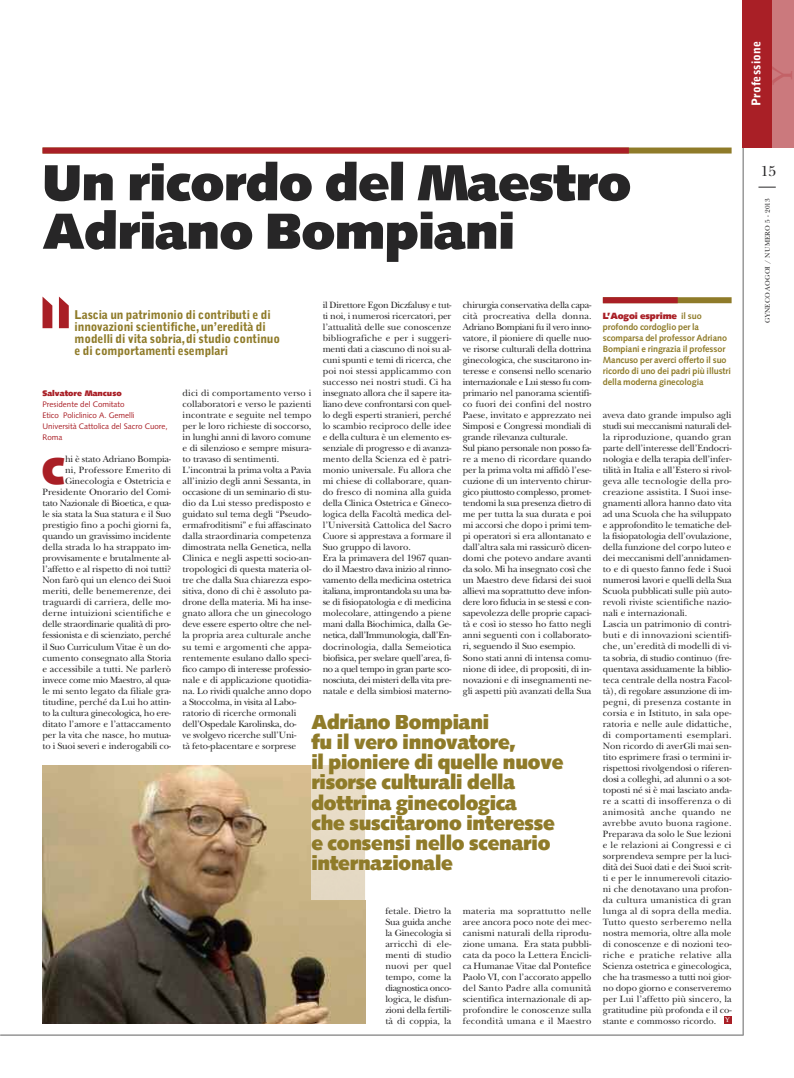
<style>
.page{position:relative;width:794px;height:1078px;background:#fff}
.page>*{position:absolute;margin:0;border:0;box-sizing:border-box;transform-origin:0 0}
.t1{font:900 50.6px/48.4px "Syntax";letter-spacing:-.01em;color:#272627}
.t2{font:900 37.1px "Syntax";color:#a91f26}
.t3{font:500 28.7px "Palatino";color:#c36267}
.t4{font:900 20.3px/20.2px "Syntax";letter-spacing:-.01em;color:#8f7b29;scale:.94 1}
.t5{font:15px "New Baskerville";color:#272627}
.t6{font:900 12px/12px "Bell Gothic";letter-spacing:-.01em;color:#8f7b29}
.t7{font:900 12px "Bell Gothic";letter-spacing:.015em;color:#fff}
.t8{font:9.5px/11px "New Baskerville";letter-spacing:-.01em;color:#272627}
.t9{font:700 9px/11px "Syntax";letter-spacing:-.01em;color:#8f7b29}
.t10{font:8px/11px "Syntax";color:#a91f26}
.t11{font:900 8px "Syntax";color:#a91f26}
.t12{font:7px "New Baskerville";letter-spacing:.025em;color:#272627}
.s1{font-weight:900;color:#a91f26}
</style>
<div class="page">
<svg style="left:758px;top:187px;width:17px;height:1px"></svg>
<hr style="left:743px;top:113px;width:1px;height:921px;background:#939393">
<hr style="left:0;top:1034px;width:743px;height:1px;background:#939393">
<div style="left:771px;top:0;width:23px;height:147px;background:#cb797d"></div>
<div style="left:743px;top:0;width:28px;height:147px;background:#a91f26"></div>
<div style="left:723px;top:1015px;width:8px;height:8px;background:#a91f26"></div>
<div style="left:43px;top:147px;width:688px;height:6px;background:#8f7b29"></div>
<div style="left:43px;top:147px;width:586px;height:6px;background:#a91f26"></div>
<img style="left:43px;top:765px;width:322px;height:258px">
<div style="left:311px;top:765px;width:54px;height:134px;background:#e7dbc6"></div>
<div style="left:603px;top:297px;width:128px;height:6px;background:#8f7b29"></div>
<div style="left:603px;top:297px;width:74px;height:6px;background:#a91f26"></div>
<svg style="left:43px;top:297px;width:9px;height:31px"></svg>
<svg style="left:59px;top:296px;width:10px;height:32px"></svg>
<p class="t7" style="left:751px;top:106px;width:67px;rotate:-90deg">Professione</p>
<h3 class="t3" style="left:771px;top:84px;width:21px;rotate:-90deg">Y</h3>
<h1 class="t1" style="left:43px;top:163px;width:590px">Un ricordo del Maestro<br>Adriano Bompiani</h1>
<p class="t8" style="left:463px;top:301px;width:130px">chirurgia conservativa della capa&shy;cità procreativa della donna.<br>Adriano Bompiani fu il vero inno&shy;vatore, il pioniere di quelle nuo&shy;ve risorse culturali della dottrina ginecologica, che suscitarono in&shy;teresse e consensi nello scenario internazionale e Lui stesso fu com&shy;primario nel panorama scientifi&shy;co fuori dei confini del nostro<br>Paese, invitato e apprezzato nei<br>Simposi e Congressi mondiali di grande rilevanza culturale.<br>Sul piano personale non posso fa&shy;re a meno di ricordare quando per la prima volta mi affidò l’ese&shy;cuzione di un intervento chirur&shy;gico piuttosto complesso, promet&shy;tendomi la sua presenza dietro di me per tutta la sua durata e poi mi accorsi che dopo i primi tem&shy;pi operatori si era allontanato e dall’altra sala mi rassicurò dicen&shy;domi che potevo andare avanti da solo. Mi ha insegnato così che un Maestro deve fidarsi dei suoi allievi ma soprattutto deve infon&shy;dere loro fiducia in se stessi e con&shy;sapevolezza delle proprie capaci&shy;tà e così io stesso ho fatto negli anni seguenti con i collaborato&shy;ri, seguendo il Suo esempio.<br>Sono stati anni di intensa comu&shy;nione di idee, di propositi, di in&shy;novazioni e di insegnamenti ne&shy;gli aspetti più avanzati della Sua</p>
<p class="t8" style="left:323px;top:301px;width:130px">il Direttore Egon Diczfalusy e tut&shy;ti noi, i numerosi ricercatori, per l’attualità delle sue conoscenze bibliografiche e per i suggeri&shy;menti dati a ciascuno di noi su al&shy;cuni spunti e temi di ricerca, che poi noi stessi applicammo con successo nei nostri studi. Ci ha insegnato allora che il sapere ita&shy;liano deve confrontarsi con quel&shy;lo degli esperti stranieri, perché lo scambio reciproco delle idee e della cultura è un elemento es&shy;senziale di progresso e di avanza&shy;mento della Scienza ed è patri&shy;monio universale. Fu allora che mi chiese di collaborare, quan&shy;do fresco di nomina alla guida della Clinica Ostetrica e Gineco&shy;logica della Facoltà medica del&shy;l’Università Cattolica del Sacro Cuore si apprestava a formare il Suo gruppo di lavoro.<br>Era la primavera del 1967 quan&shy;do il Maestro dava inizio al rinno&shy;vamento della medicina ostetrica italiana, improntandola su una ba&shy;se di fisiopatologia e di medicina molecolare, attingendo a piene mani dalla Biochimica, dalla Ge&shy;netica, dall’Immunologia, dall’En&shy;docrinologia, dalla Semeiotica biofisica, per svelare quell’area, fi&shy;no a quel tempo in gran parte sco&shy;nosciuta, dei misteri della vita pre&shy;natale e della simbiosi materno-</p>
<p class="t6" style="left:75px;top:309px;width:207px">Lascia un patrimonio di contributi e di innovazioni scientifiche,un’eredità di modelli di vita sobria,di studio continuo e di comportamenti esemplari</p>
<p class="t8" style="left:183px;top:389px;width:130px">dici di comportamento verso i collaboratori e verso le pazienti incontrate e seguite nel tempo per le loro richieste di soccorso, in lunghi anni di lavoro comune e di silenzioso e sempre misura&shy;to travaso di sentimenti.<br>L’incontrai la prima volta a Pavia all’inizio degli anni Sessanta, in occasione di un seminario di stu&shy;dio da Lui stesso predisposto e guidato sul tema degli “Pseudo&shy;ermafroditismi” e fui affascinato dalla straordinaria competenza dimostrata nella Genetica, nella<br>Clinica e negli aspetti socio-an&shy;tropologici di questa materia ol&shy;tre che dalla Sua chiarezza espo&shy;sitiva, dono di chi è assoluto pa&shy;drone della materia. Mi ha inse&shy;gnato allora che un ginecologo deve essere esperto oltre che nel&shy;la propria area culturale anche su temi e argomenti che appa&shy;rentemente esulano dallo speci&shy;fico campo di interesse professio&shy;nale e di applicazione quotidia&shy;na. Lo rividi qualche anno dopo a Stoccolma, in visita al Labo&shy;ratorio di ricerche ormonali dell’Ospedale Karolinska, do-<br>ve svolgevo ricerche sull’Uni-<br>tà feto-placentare e sorprese</p>
<p class="t11" style="left:43px;top:390px;width:81px">Salvatore Mancuso</p>
<p class="t10" style="left:43px;top:399px;width:127px">Presidente del Comitato<br>Etico Policlinico A. Gemelli<br>Università Cattolica del Sacro Cuore,<br>Roma</p>
<h2 class="t2" style="left:43px;top:456px;width:24px">C</h2>
<p class="t8" style="left:43px;top:455px;width:130px;text-align:right">hi è stato Adriano Bompia-<br>ni, Professore Emerito di<br>Ginecologia e Ostetricia e<br>Presidente Onorario del Comi&shy;tato Nazionale di Bioetica, e qua&shy;le sia stata la Sua statura e il Suo prestigio fino a pochi giorni fa, quando un gravissimo incidente della strada lo ha strappato im&shy;provvisamente e brutalmente al&shy;l’affetto e al rispetto di noi tutti?<br>Non farò qui un elenco dei Suoi meriti, delle benemerenze, dei traguardi di carriera, delle mo&shy;derne intuizioni scientifiche e delle straordinarie qualità di pro&shy;fessionista e di scienziato, perché il Suo Curriculum Vitae è un do&shy;cumento consegnato alla Storia e accessibile a tutti. Ne parlerò invece come mio Maestro, al qua&shy;le mi sento legato da filiale gra&shy;titudine, perché da Lui ho attin&shy;to la cultura ginecologica, ho ere&shy;ditato l’amore e l’attaccamento per la vita che nasce, ho mutua&shy;to i Suoi severi e inderogabili co-</p>
<h3 class="t4" style="left:311px;top:713px;width:270px">Adriano Bompiani<br>fu il vero innovatore,<br>il pioniere di quelle nuove risorse culturali della dottrina ginecologica<br>che suscitarono interesse e consensi nello scenario internazionale</h3>
<p class="t8" style="left:385px;top:906px;width:68px;text-align:justify">fetale. Dietro la Sua guida anche la Ginecologia si arricchì di ele&shy;menti di studio nuovi per quel tempo, come la diagnostica onco&shy;logica, le disfun&shy;zioni della fertili&shy;tà di coppia, la</p>
<p class="t8" style="left:463px;top:906px;width:130px;text-align:justify">materia ma soprattutto nelle aree ancora poco note dei mec&shy;canismi naturali della riprodu&shy;zione umana. Era stata pubbli&shy;cata da poco la Lettera Encicli&shy;ca Humanae Vitae dal Pontefice Paolo VI, con l’accorato appello del Santo Padre alla comunità scientifica internazionale di ap&shy;profondire le conoscenze sulla fecondità umana e il Maestro</p>
<p class="t9" style="left:603px;top:311px;width:130px"><span class="s1">L’Aogoi esprime</span> il suo profondo cordoglio per la scomparsa del professor Adriano<br>Bompiani e ringrazia il professor<br>Mancuso per averci offerto il suo ricordo di uno dei padri più illustri della moderna ginecologia</p>
<p class="t8" style="left:603px;top:411px;width:130px">aveva dato grande impulso agli studi sui meccanismi naturali del&shy;la riproduzione, quando gran parte dell’interesse dell’Endocri&shy;nologia e della terapia dell’infer&shy;tilità in Italia e all’Estero si rivol&shy;geva alle tecnologie della pro&shy;creazione assistita. I Suoi inse&shy;gnamenti allora hanno dato vita ad una Scuola che ha sviluppato e approfondito le tematiche del&shy;la fisiopatologia dell’ovulazione, della funzione del corpo luteo e dei meccanismi dell’annidamen&shy;to e di questo fanno fede i Suoi numerosi lavori e quelli della Sua<br>Scuola pubblicati sulle più auto&shy;revoli riviste scientifiche nazio&shy;nali e internazionali.<br>Lascia un patrimonio di contri&shy;buti e di innovazioni scientifi&shy;che, un’eredità di modelli di vi&shy;ta sobria, di studio continuo (fre&shy;quentava assiduamente la biblio&shy;teca centrale della nostra Facol&shy;tà), di regolare assunzione di im&shy;pegni, di presenza costante in corsia e in Istituto, in sala ope&shy;ratoria e nelle aule didattiche, di comportamenti esemplari.<br>Non ricordo di averGli mai sen&shy;tito esprimere frasi o termini ir&shy;rispettosi rivolgendosi o riferen&shy;dosi a colleghi, ad alunni o a sot&shy;toposti né si è mai lasciato anda&shy;re a scatti di insofferenza o di animosità anche quando ne avrebbe avuto buona ragione.<br>Preparava da solo le Sue lezioni e le relazioni ai Congressi e ci sorprendeva sempre per la luci&shy;dità dei Suoi dati e dei Suoi scrit&shy;ti e per le innumerevoli citazio&shy;ni che denotavano una profon&shy;da cultura umanistica di gran lunga al di sopra della media.<br>Tutto questo serberemo nella nostra memoria, oltre alla mole di conoscenze e di nozioni teo&shy;riche e pratiche relative alla<br>Scienza ostetrica e ginecologica, che ha trasmesso a tutti noi gior&shy;no dopo giorno e conserveremo per Lui l’affetto più sincero, la gratitudine più profonda e il co&shy;stante e commosso ricordo. <sup>Y</sup></p>
<h3 class="t5" style="left:760px;top:166px;width:17px">15</h3>
<p class="t12" style="left:765px;top:322px;width:126px;rotate:-90deg">GYNECO AOGOI / NUMERO 5 - 2013</p>
</div>
